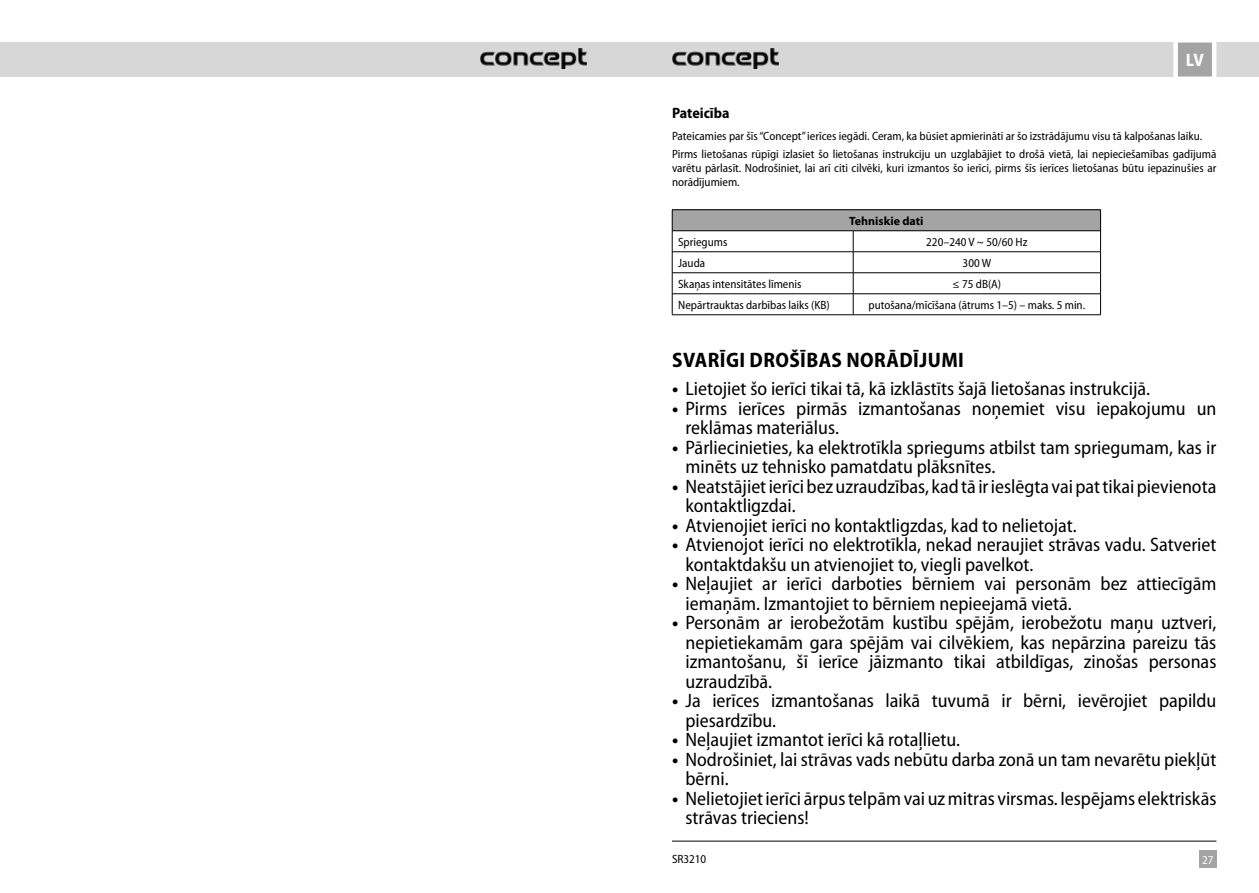
<style>
.page{position:relative;width:1259px;height:893px;background:#fff}
.page>*{position:absolute;margin:0;border:0;box-sizing:border-box;transform-origin:0 0}
.t1{font:700 semi-condensed 21px "Myriad Pro";letter-spacing:.02em;color:#000}
.t2{font:semi-condensed 19.5px/19.5px "Myriad Pro";color:#000}
.t3{font:700 semi-condensed 18px "Myriad Pro";color:#fff}
.t4{font:700 semi-condensed 15px "Myriad Pro";color:#000}
.t5{font:semi-condensed 12px/18px "Myriad Pro";color:#000}
.t6{font:700 12px "Myriad Pro";color:#000}
.t7{font:semi-condensed 12px "Myriad Pro";color:#fff}
.s1{font-weight:700}
</style>
<div class="page">
<div style="left:629px;top:43px;width:630px;height:34px;background:#d7d7d7"></div>
<div style="left:1199px;top:850px;width:17px;height:17px;background:#a4a4a4"></div>
<svg style="left:1171px;top:42px;width:47px;height:35px;background:#bbb"></svg>
<hr style="left:672px;top:841px;width:544px;height:1px;background:#000">
<img style="left:672px;top:48px;width:106px;height:21px">
<div style="left:0;top:43px;width:629px;height:34px;background:#d7d7d7"></div>
<img style="left:480px;top:48px;width:107px;height:21px">
<div style="left:672px;top:210px;width:428px;height:21px;background:#a4a4a4"></div>
<hr style="left:672px;top:209px;width:181px;height:1px;background:#000">
<hr style="left:853px;top:209px;width:247px;height:1px;background:#000">
<hr style="left:672px;top:230px;width:181px;height:1px;background:#000">
<hr style="left:853px;top:230px;width:247px;height:1px;background:#000">
<hr style="left:672px;top:251px;width:181px;height:1px;background:#000">
<hr style="left:853px;top:251px;width:247px;height:1px;background:#000">
<hr style="left:672px;top:272px;width:181px;height:1px;background:#000">
<hr style="left:853px;top:272px;width:247px;height:1px;background:#000">
<hr style="left:672px;top:293px;width:181px;height:1px;background:#000">
<svg style="left:672px;top:210px;width:1px;height:104px"></svg>
<hr style="left:853px;top:293px;width:247px;height:1px;background:#000">
<svg style="left:853px;top:231px;width:1px;height:83px"></svg>
<svg style="left:1100px;top:210px;width:1px;height:105px"></svg>
<hr style="left:672px;top:314px;width:181px;height:1px;background:#000">
<hr style="left:853px;top:314px;width:247px;height:1px;background:#000">
<p class="t3" style="left:1186px;top:48px;width:19px">LV</p>
<p class="t4" style="left:672px;top:103px;width:59px">Pateicība</p>
<p class="t5" style="left:672px;top:127px;width:546px">Pateicamies par šīs “Concept” ierīces iegādi. Ceram, ka būsiet apmierināti ar šo izstrādājumu visu tā kalpošanas laiku.<br>Pirms lietošanas rūpīgi izlasiet šo lietošanas instrukciju un uzglabājiet to drošā vietā, lai nepieciešamības gadījumā</p>
<p class="t5" style="left:672px;top:161px;width:546px;line-height:13.8px">varētu pārlasīt. Nodrošiniet, lai arī citi cilvēki, kuri izmantos šo ierīci, pirms šīs ierīces lietošanas būtu iepazinušies ar norādījumiem.</p>
<p class="t6" style="left:849px;top:213px;width:76px">Tehniskie dati</p>
<p class="t5" style="left:678px;top:233px;width:51px">Spriegums</p>
<p class="t5" style="left:926px;top:233px;width:103px">220–240 V ~ 50/60 Hz</p>
<p class="t5" style="left:678px;top:254px;width:29px">Jauda</p>
<p class="t5" style="left:962px;top:254px;width:30px">300 W</p>
<p class="t5" style="left:678px;top:275px;width:125px">Skaņas intensitātes līmenis</p>
<p class="t5" style="left:952px;top:275px;width:50px">≤ 75 dB(A)</p>
<p class="t5" style="left:678px;top:296px;width:153px">Nepārtrauktas darbības laiks (KB)</p>
<p class="t5" style="left:868px;top:296px;width:218px">putošana/mīcīšana (ātrums 1–5) – maks. 5 min.</p>
<p class="t1" style="left:672px;top:347px;width:293px">SVARĪGI DROŠĪBAS NORĀDĪJUMI</p>
<p class="t2" style="left:672px;top:379px;width:479px"><span class="s1">•</span> Lietojiet šo ierīci tikai tā, kā izklāstīts šajā lietošanas instrukcijā.</p>
<p class="t2" style="left:685px;top:398px;width:532px;text-indent:-13px"><span class="s1">•</span> Pirms ierīces pirmās izmantošanas noņemiet visu iepakojumu un reklāmas materiālus.</p>
<p class="t2" style="left:685px;top:437px;width:532px;text-indent:-13px"><span class="s1">•</span> Pārliecinieties, ka elektrotīkla spriegums atbilst tam spriegumam, kas ir minēts uz tehnisko pamatdatu plāksnītes.</p>
<p class="t2" style="left:685px;top:476px;width:532px;text-indent:-13px"><span class="s1">•</span> Neatstājiet ierīci bez uzraudzības, kad tā ir ieslēgta vai pat tikai pievienota kontaktligzdai.</p>
<p class="t2" style="left:672px;top:515px;width:406px"><span class="s1">•</span> Atvienojiet ierīci no kontaktligzdas, kad to nelietojat.</p>
<p class="t2" style="left:685px;top:535px;width:532px;text-indent:-13px"><span class="s1">•</span> Atvienojot ierīci no elektrotīkla, nekad neraujiet strāvas vadu. Satveriet kontaktdakšu un atvienojiet to, viegli pavelkot.</p>
<p class="t2" style="left:685px;top:574px;width:532px;text-indent:-13px"><span class="s1">•</span> Neļaujiet ar ierīci darboties bērniem vai personām bez attiecīgām iemaņām. Izmantojiet to bērniem nepieejamā vietā.</p>
<p class="t2" style="left:685px;top:613px;width:532px;text-align:justify;text-indent:-13px"><span class="s1">•</span> Personām ar ierobežotām kustību spējām, ierobežotu maņu uztveri, nepietiekamām gara spējām vai cilvēkiem, kas nepārzina pareizu tās izmantošanu, šī ierīce jāizmanto tikai atbildīgas, zinošas personas uzraudzībā.</p>
<p class="t2" style="left:685px;top:691px;width:532px;text-indent:-13px"><span class="s1">•</span> Ja ierīces izmantošanas laikā tuvumā ir bērni, ievērojiet papildu piesardzību.</p>
<p class="t2" style="left:672px;top:730px;width:289px"><span class="s1">•</span> Neļaujiet izmantot ierīci kā rotaļlietu.</p>
<p class="t2" style="left:685px;top:749px;width:532px;text-indent:-13px"><span class="s1">•</span> Nodrošiniet, lai strāvas vads nebūtu darba zonā un tam nevarētu piekļūt bērni.</p>
<p class="t2" style="left:685px;top:788px;width:532px;text-indent:-13px"><span class="s1">•</span> Nelietojiet ierīci ārpus telpām vai uz mitras virsmas. Iespējams elektriskās strāvas trieciens!</p>
<p class="t5" style="left:672px;top:849px;width:36px">SR3210</p>
<p class="t7" style="left:1202px;top:852px;width:13px">27</p>
</div>
